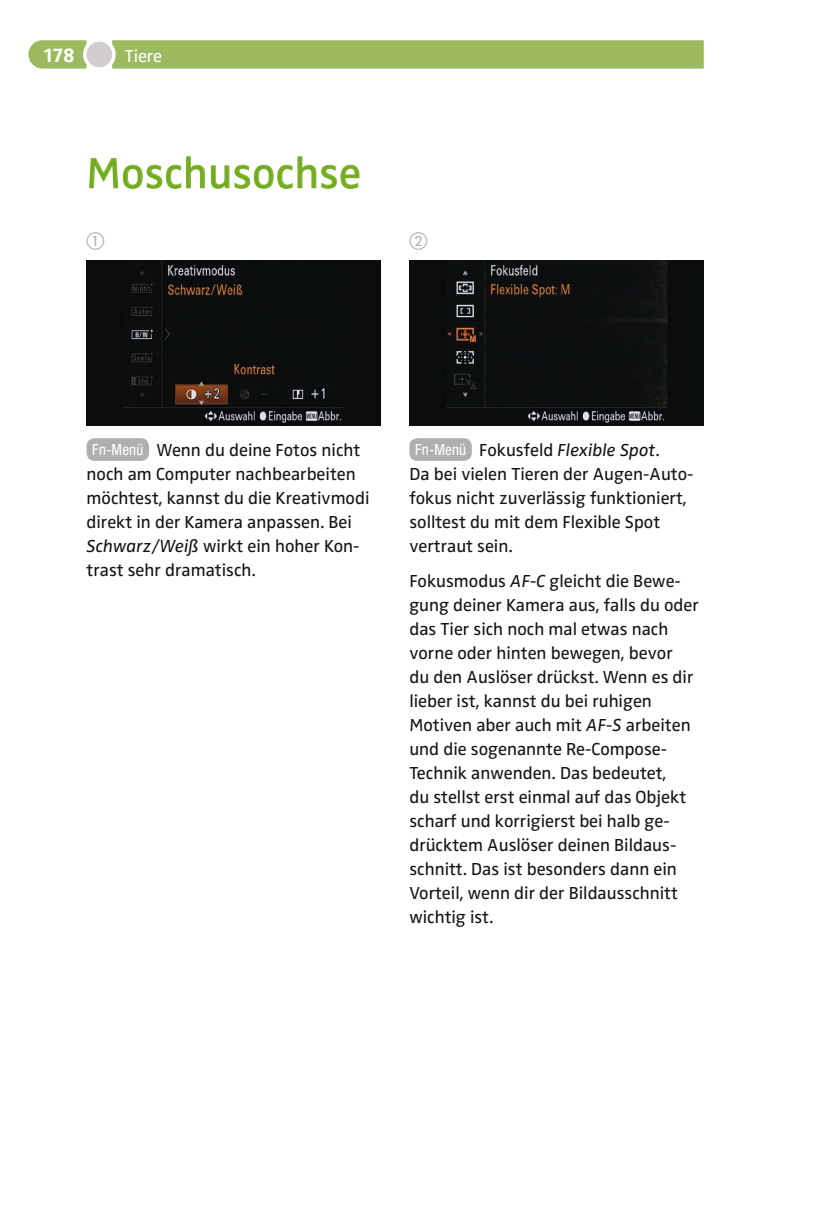
<style>
.page{position:relative;width:823px;height:1219px;background:#fff}
.page>*{position:absolute;margin:0;border:0;box-sizing:border-box;transform-origin:0 0}
.t1{font:44px "Zwo Pro";letter-spacing:.01em;color:#71ad1d}
.t2{font:700 20.8px "Zwo Pro";color:#fff}
.t3{font:18px/24px "Zwo Pro";color:#131413}
.t4{font:18px "Zwo Pro";letter-spacing:-.005em;color:#fff}
.s1{font-family:"Helvetica Neue LT Std";font-stretch:condensed;font-size:15.4px;color:#fff}
.s2{font-style:italic}
</style>
<div class="page">
<svg style="left:89px;top:156px;width:116px;height:33px"></svg>
<svg style="left:211px;top:156px;width:148px;height:33px"></svg>
<img style="left:86px;top:260px;width:294px;height:165px">
<div style="left:86px;top:438px;width:63px;height:23px;background:#afafb0;border-radius:8px"></div>
<img style="left:409px;top:260px;width:293px;height:165px">
<div style="left:409px;top:438px;width:62px;height:23px;background:#afafb0;border-radius:8px"></div>
<svg style="left:28px;top:40px;width:675px;height:29px;background:#a0bd66"></svg>
<div style="left:86px;top:42px;width:26px;height:25px;background:#d2cecd;border-radius:50%"></div>
<p class="t2" style="left:44px;top:42px;width:32px">178</p>
<p class="t4" style="left:125px;top:45px;width:39px">Tiere</p>
<h1 class="t1" style="left:86px;top:148px;width:276px">Moschusochse</h1>
<p class="t3" style="left:86px;top:438px;width:284px;text-indent:6px"><span class="s1">Fn-Menü</span> Wenn du deine Fotos nicht noch am Computer nachbearbeiten möchtest, kannst du die Kreativmodi direkt in der Kamera anpassen. Bei<br><span class="s2">Schwarz/Weiß</span> wirkt ein hoher Kon&shy;trast sehr dramatisch.</p>
<p class="t3" style="left:409px;top:438px;width:285px;text-indent:6px"><span class="s1">Fn-Menü</span> Fokusfeld <span class="s2">Flexible Spot</span>.<br>Da bei vielen Tieren der Augen-Auto&shy;fokus nicht zuverlässig funktioniert, solltest du mit dem Flexible Spot vertraut sein.</p>
<p class="t3" style="left:409px;top:569px;width:291px">Fokusmodus <span class="s2">AF-C</span> gleicht die Bewe&shy;gung deiner Kamera aus, falls du oder das Tier sich noch mal etwas nach vorne oder hinten bewegen, bevor<br>du den Auslöser drückst. Wenn es dir lieber ist, kannst du bei ruhigen Motiven aber auch mit <span class="s2">AF-S</span> arbeiten und die sogenannte Re-Compose-Technik anwenden. Das bedeutet,<br>du stellst erst einmal auf das Objekt scharf und korrigierst bei halb ge-- drücktem Auslöser deinen Bildaus&shy;schnitt. Das ist besonders dann ein Vorteil, wenn dir der Bildausschnitt wichtig ist.</p>
</div>
